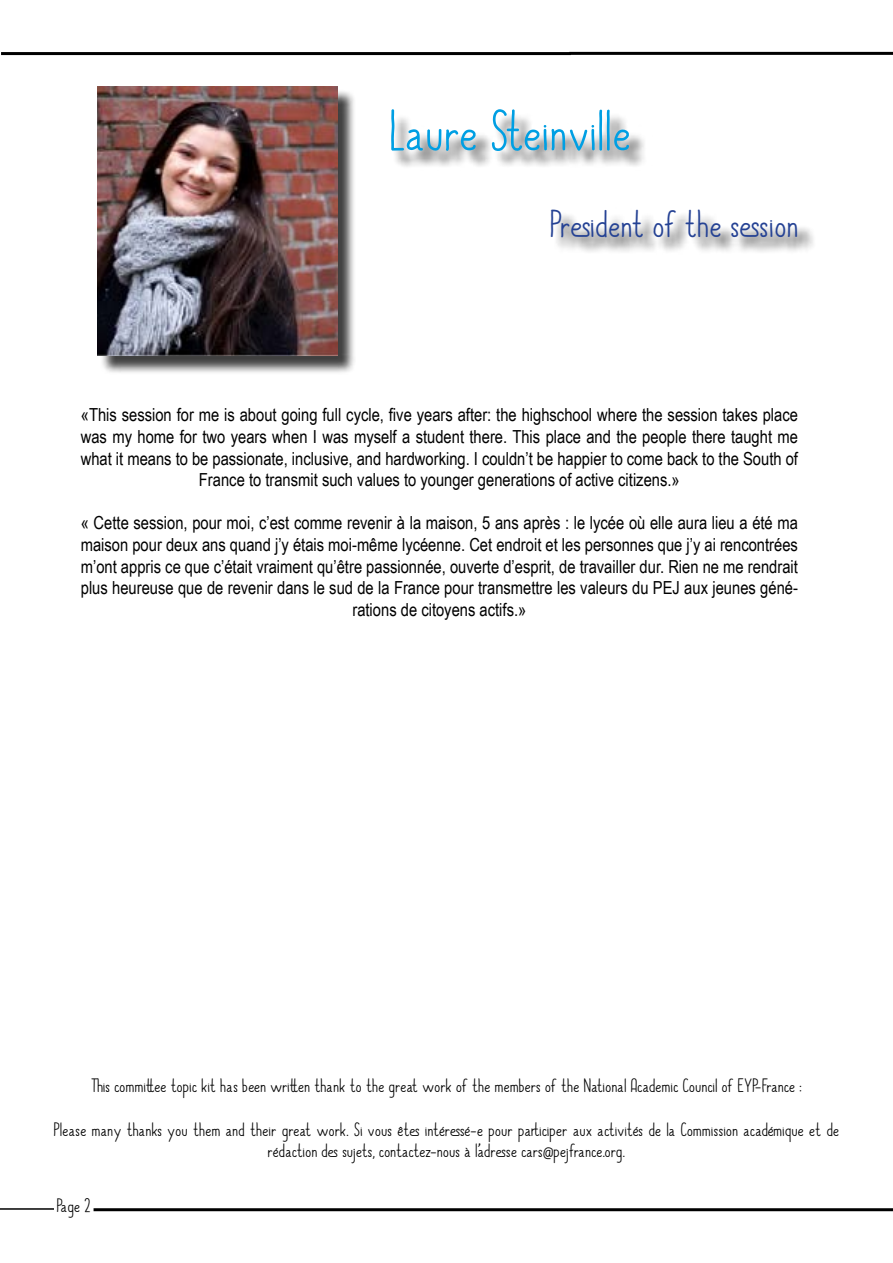
<style>
.page{position:relative;width:893px;height:1263px;background:#fff}
.page>*{position:absolute;margin:0;border:0;box-sizing:border-box;transform-origin:0 0}
.t1{font:54px "Always Together";letter-spacing:.03em;color:#009fe3}
.t2{font:36px "Always Together";letter-spacing:.02em;color:#254294}
.t3{font:18px/21.6px "Arial Narrow";color:#000;text-align:center}
.t4{font:18px/21.6px "Always Together";letter-spacing:.025em;color:#000;text-align:center}
</style>
<div class="page">
<hr style="left:569px;top:52px;width:324px;height:3px;background:#000">
<hr style="left:1px;top:52px;width:570px;height:3px;background:#000">
<hr style="left:94px;top:1208px;width:799px;height:3px;background:#000">
<hr style="left:0;top:1208px;width:54px;height:2px;background:#000">
<div style="left:100px;top:89px;width:255px;height:285px;background:#000;opacity:.75"></div>
<img style="left:98px;top:86px;width:239px;height:270px">
<div style="left:392px;top:113px;width:423px;height:141px;background:#000;opacity:.75"></div>
<h1 class="t1" style="left:390px;top:88px;width:242px">Laure Steinville</h1>
<h2 class="t2" style="left:550px;top:195px;width:249px">President of the session</h2>
<p class="t3" style="left:81px;top:403px;width:719px">«This session for me is about going full cycle, five years after: the highschool where the session takes place was my home for two years when I was myself a student there. This place and the people there taught me what it means to be passionate, inclusive, and hardworking. I couldn’t be happier to come back to the South of France to transmit such values to younger generations of active citizens.»</p>
<p class="t3" style="left:81px;top:511px;width:719px">« Cette session, pour moi, c’est comme revenir à la maison, 5 ans après : le lycée où elle aura lieu a été ma maison pour deux ans quand j’y étais moi-même lycéenne. Cet endroit et les personnes que j’y ai rencontrées m’ont appris ce que c’était vraiment qu’être passionnée, ouverte d’esprit, de travailler dur. Rien ne me rendrait plus heureuse que de revenir dans le sud de la France pour transmettre les valeurs du PEJ aux jeunes géné&shy;rations de citoyens actifs.»</p>
<p class="t4" style="left:91px;top:1075px;width:712px">This committee topic kit has been written thank to the great work of the members of the National Academic Council of EYP-France :</p>
<p class="t4" style="left:54px;top:1118px;width:787px">Please many thanks you them and their great work. Si vous êtes intéressé-e pour participer aux activités de la Commission académique et de rédaction des sujets, contactez-nous à l’adresse cars@pejfrance.org.</p>
<p class="t4" style="left:57px;top:1194px;width:35px">Page 2</p>
</div>
